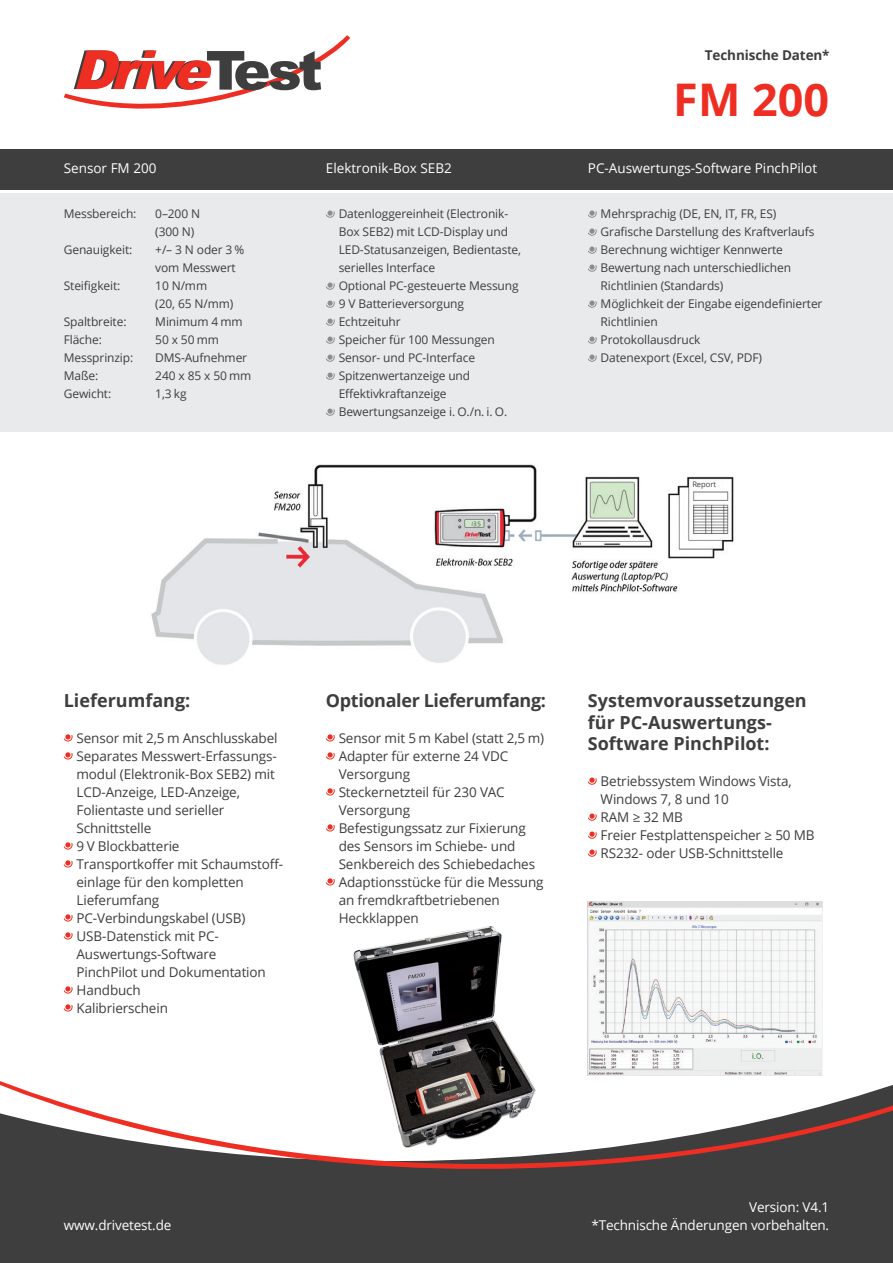
<style>
.page{position:relative;width:893px;height:1263px;background:#fff}
.page>*{position:absolute;margin:0;border:0;box-sizing:border-box;transform-origin:0 0}
.t1{font:700 45px "Open Sans";color:#ee2e22}
.t2{font:700 18px/21.6px "Open Sans";color:#3e3e3f}
.t3{font:700 18px "Open Sans";letter-spacing:-.02em;color:#3e3e3f}
.t4{font:13.5px/18px "Open Sans";letter-spacing:-.01em;color:#3e3e3f}
.t5{font:13.5px/18px "Open Sans";color:#fff;text-align:right}
.t6{font:700 13.5px "Open Sans";letter-spacing:-.01em;color:#3e3e3f}
.t7{font:12px/18px "Open Sans";letter-spacing:-.01em;color:#3e3e3f}
.t8{font:7.65px "Open Sans";letter-spacing:-.01em;color:#3e3e3f}
</style>
<div class="page">
<svg style="left:0;top:999px;width:893px;height:264px;fill:#3e3e3f"></svg>
<svg style="left:0;top:1040px;width:893px;height:139px"></svg>
<div style="left:0;top:193px;width:893px;height:239px;background:#e9eaeb"></div>
<svg style="left:63px;top:734px;width:10px;height:8px"></svg>
<svg style="left:63px;top:752px;width:10px;height:8px"></svg>
<svg style="left:63px;top:842px;width:10px;height:8px"></svg>
<svg style="left:63px;top:860px;width:10px;height:8px"></svg>
<svg style="left:63px;top:914px;width:10px;height:8px"></svg>
<svg style="left:63px;top:932px;width:10px;height:8px"></svg>
<svg style="left:63px;top:986px;width:10px;height:8px"></svg>
<svg style="left:63px;top:1004px;width:10px;height:8px"></svg>
<svg style="left:326px;top:734px;width:9px;height:8px"></svg>
<svg style="left:326px;top:752px;width:9px;height:8px"></svg>
<svg style="left:326px;top:788px;width:9px;height:8px"></svg>
<svg style="left:326px;top:824px;width:9px;height:8px"></svg>
<svg style="left:326px;top:878px;width:9px;height:8px"></svg>
<svg style="left:588px;top:777px;width:9px;height:8px"></svg>
<svg style="left:588px;top:813px;width:9px;height:8px"></svg>
<svg style="left:588px;top:831px;width:9px;height:8px"></svg>
<svg style="left:588px;top:849px;width:9px;height:8px"></svg>
<div style="left:0;top:149px;width:893px;height:40px;background:#3e3e3f"></div>
<svg style="left:326px;top:210px;width:9px;height:8px"></svg>
<svg style="left:326px;top:282px;width:9px;height:8px"></svg>
<svg style="left:326px;top:300px;width:9px;height:8px"></svg>
<svg style="left:326px;top:318px;width:9px;height:8px"></svg>
<svg style="left:326px;top:336px;width:9px;height:8px"></svg>
<svg style="left:326px;top:354px;width:9px;height:8px"></svg>
<svg style="left:326px;top:372px;width:9px;height:8px"></svg>
<svg style="left:326px;top:408px;width:9px;height:8px"></svg>
<svg style="left:588px;top:210px;width:9px;height:8px"></svg>
<svg style="left:588px;top:228px;width:9px;height:8px"></svg>
<svg style="left:588px;top:246px;width:9px;height:8px"></svg>
<svg style="left:588px;top:264px;width:9px;height:8px"></svg>
<svg style="left:588px;top:300px;width:9px;height:8px"></svg>
<svg style="left:588px;top:336px;width:9px;height:8px"></svg>
<svg style="left:588px;top:354px;width:9px;height:8px"></svg>
<img style="left:344px;top:926px;width:204px;height:228px">
<svg style="left:64px;top:35px;width:286px;height:74px"></svg>
<img style="left:151px;top:464px;width:583px;height:201px">
<div style="left:692px;top:482px;width:30px;height:7px;background:#fff"></div>
<img style="left:588px;top:901px;width:235px;height:174px">
<p class="t6" style="left:705px;top:46px;width:126px">Technische Daten*</p>
<h1 class="t1" style="left:673px;top:68px;width:157px">FM 200</h1>
<p class="t5" style="left:64px;top:159px;width:94px">Sensor FM 200</p>
<p class="t5" style="left:326px;top:159px;width:128px">Elektronik-Box SEB2</p>
<p class="t5" style="left:588px;top:159px;width:231px">PC-Auswertungs-Software PinchPilot</p>
<p class="t7" style="left:64px;top:204px;width:74px">Messbereich:</p>
<p class="t7" style="left:155px;top:204px;width:46px">0–200 N (300 N)</p>
<p class="t7" style="left:64px;top:240px;width:70px">Genauigkeit:</p>
<p class="t7" style="left:155px;top:240px;width:91px">+/– 3 N oder 3 % vom Messwert</p>
<p class="t7" style="left:64px;top:276px;width:58px">Steifigkeit:</p>
<p class="t7" style="left:155px;top:276px;width:80px">10 N/mm<br>(20, 65 N/mm)</p>
<p class="t7" style="left:64px;top:312px;width:64px">Spaltbreite:</p>
<p class="t7" style="left:155px;top:312px;width:89px">Minimum 4 mm</p>
<p class="t7" style="left:64px;top:330px;width:40px">Fläche:</p>
<p class="t7" style="left:155px;top:330px;width:65px">50 x 50 mm</p>
<p class="t7" style="left:64px;top:348px;width:71px">Messprinzip:</p>
<p class="t7" style="left:155px;top:348px;width:93px">DMS-Aufnehmer</p>
<p class="t7" style="left:64px;top:366px;width:36px">Maße:</p>
<p class="t7" style="left:155px;top:366px;width:98px">240 x 85 x 50 mm</p>
<p class="t7" style="left:64px;top:384px;width:49px">Gewicht:</p>
<p class="t7" style="left:155px;top:384px;width:33px">1,3 kg</p>
<p class="t7" style="left:339px;top:204px;width:184px">Datenloggereinheit (Electronik-<br>Box SEB2) mit LCD-Display und<br>LED-Statusanzeigen, Bedientaste, serielles Interface<br>Optional PC-gesteuerte Messung<br>9 V Batterieversorgung<br>Echtzeituhr<br>Speicher für 100 Messungen<br>Sensor- und PC-Interface<br>Spitzenwertanzeige und<br>Effektivkraftanzeige<br>Bewertungsanzeige i. O./n. i. O.</p>
<p class="t7" style="left:601px;top:204px;width:223px">Mehrsprachig (DE, EN, IT, FR, ES)<br>Grafische Darstellung des Kraftverlaufs<br>Berechnung wichtiger Kennwerte<br>Bewertung nach unterschiedlichen<br>Richtlinien (Standards)<br>Möglichkeit der Eingabe eigendefinierter<br>Richtlinien<br>Protokollausdruck<br>Datenexport (Excel, CSV, PDF)</p>
<p class="t8" style="left:692px;top:479px;width:25px">Report</p>
<h2 class="t2" style="left:64px;top:689px;width:128px">Lieferumfang:</h2>
<p class="t4" style="left:77px;top:729px;width:208px">Sensor mit 2,5 m Anschlusskabel<br>Separates Messwert-Erfassungs&shy;modul (Elektronik-Box SEB2) mit<br>LCD-Anzeige, LED-Anzeige,<br>Folientaste und serieller<br>Schnittstelle<br>9 V Blockbatterie<br>Transportkoffer mit Schaumstoff&shy;einlage für den kompletten<br>Lieferumfang<br>PC-Verbindungskabel (USB)<br>USB-Datenstick mit PC-<br>Auswertungs-Software<br>PinchPilot und Dokumentation<br>Handbuch<br>Kalibrierschein</p>
<h2 class="t3" style="left:326px;top:688px;width:222px">Optionaler Lieferumfang:</h2>
<p class="t4" style="left:339px;top:729px;width:207px">Sensor mit 5 m Kabel (statt 2,5 m)<br>Adapter für externe 24 VDC<br>Versorgung<br>Steckernetzteil für 230 VAC<br>Versorgung<br>Befestigungssatz zur Fixierung des Sensors im Schiebe- und<br>Senkbereich des Schiebedaches<br>Adaptionsstücke für die Messung an fremdkraftbetriebenen<br>Heckklappen</p>
<h2 class="t2" style="left:588px;top:689px;width:220px">Systemvoraussetzungen für PC-Auswertungs-<br>Software PinchPilot:</h2>
<p class="t4" style="left:601px;top:772px;width:216px">Betriebssystem Windows Vista,<br>Windows 7, 8 und 10<br>RAM ≥ 32 MB<br>Freier Festplattenspeicher ≥ 50 MB<br>RS232- oder USB-Schnittstelle</p>
<p class="t5" style="left:64px;top:1216px;width:109px">www.drivetest.de</p>
<p class="t5" style="left:591px;top:1198px;width:239px">Version: V4.1<br>*Technische Änderungen vorbehalten.</p>
</div>
